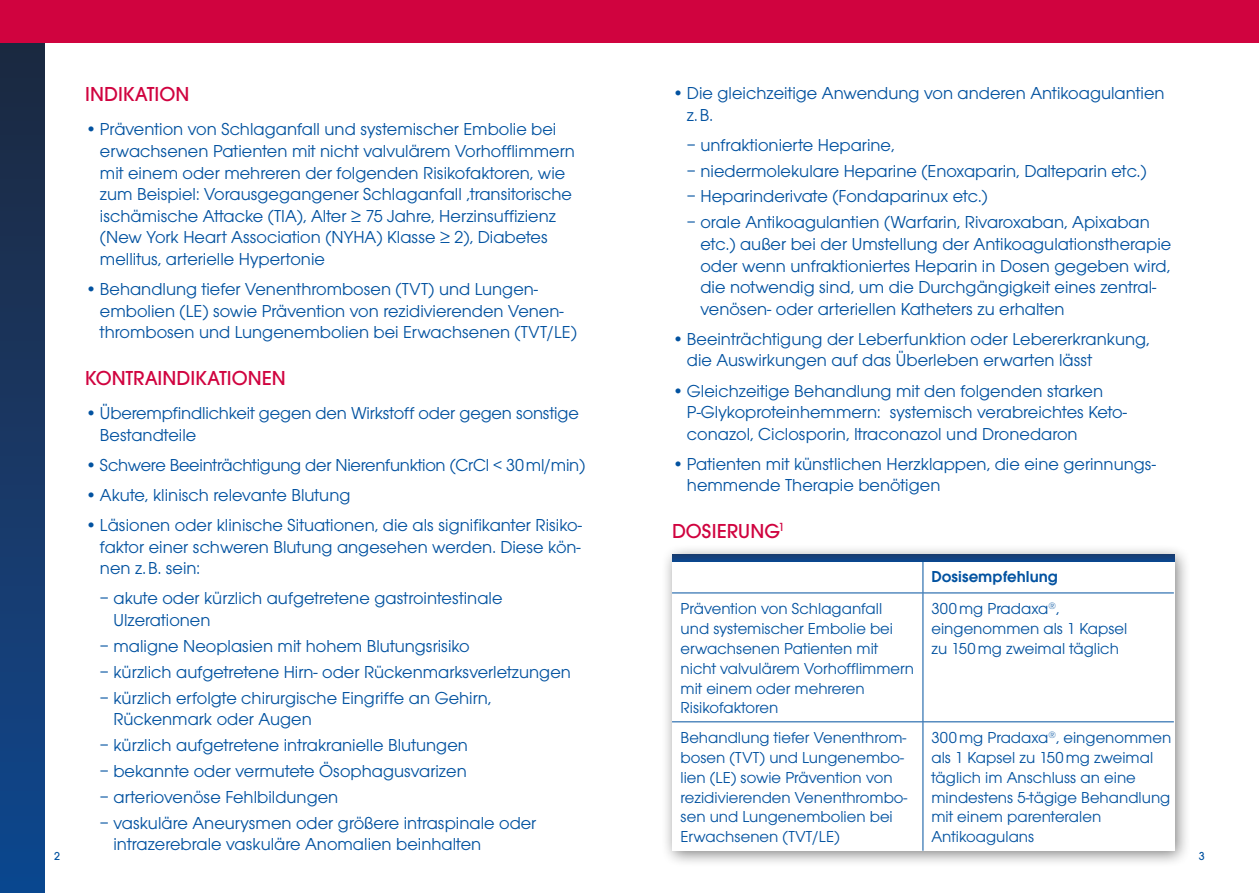
<style>
.page{position:relative;width:1259px;height:893px;background:#fff}
.page>*{position:absolute;margin:0;border:0;box-sizing:border-box;transform-origin:0 0}
.t1{font:500 21px "Avant Garde Gothic Itc T";letter-spacing:.005em;color:#d0033f}
.t2{font:18px/21.6px "Avant Garde Gothic Itc T";color:#0252a0}
.t3{font:16.5px/19.8px "Avant Garde Gothic Itc T";color:#0252a0}
.t4{font:600 16.5px "Avant Garde Gothic Itc T";color:#0252a0}
.t5{font:500 12px "Avant Garde Gothic Itc T";color:#0252a0}
</style>
<div class="page">
<div style="left:660px;top:544px;width:531px;height:324px;background:#000;opacity:.5"></div>
<div style="left:672px;top:555px;width:502px;height:295px;background:#fff"></div>
<div style="left:672px;top:555px;width:502px;height:6px;background:#13407e"></div>
<hr style="left:922px;top:561px;width:1px;height:32px;background:#0252a0">
<hr style="left:672px;top:593px;width:251px;height:1px;background:#0252a0">
<hr style="left:923px;top:593px;width:250px;height:1px;background:#0252a0">
<hr style="left:922px;top:593px;width:1px;height:128px;background:#0252a0">
<hr style="left:672px;top:721px;width:251px;height:1px;background:#0252a0">
<hr style="left:923px;top:721px;width:250px;height:1px;background:#0252a0">
<hr style="left:922px;top:722px;width:1px;height:129px;background:#0252a0">
<div style="left:629px;top:0;width:630px;height:43px;background:#d0033f"></div>
<div style="left:0;top:0;width:45px;height:893px;background:linear-gradient(to bottom,#1f273a,#0f478e)"></div>
<div style="left:0;top:0;width:629px;height:43px;background:#d0033f"></div>
<p class="t1" style="left:85px;top:82px;width:106px">INDIKATION</p>
<p class="t2" style="left:100px;top:118px;width:476px;text-indent:-15px">• Prävention von Schlaganfall und systemischer Embolie bei erwachsenen Patienten mit nicht valvulärem Vorhofflimmern mit einem oder mehreren der folgenden Risikofaktoren, wie zum Beispiel: Vorausgegangener Schlaganfall ,transitorische ischämische Attacke (TIA), Alter ≥ 75 Jahre, Herzinsuffizienz (New York Heart Association (NYHA) Klasse ≥ 2), Diabetes mellitus, arterielle Hypertonie</p>
<p class="t2" style="left:100px;top:278px;width:478px;text-indent:-15px">• Behandlung tiefer Venenthrombosen (TVT) und Lungen&shy;embolien (LE) sowie Prävention von rezidivierenden Venen&shy;thrombosen und Lungenembolien bei Erwachsenen (TVT/LE)</p>
<p class="t1" style="left:85px;top:366px;width:202px">KONTRAINDIKATIONEN</p>
<p class="t2" style="left:100px;top:402px;width:480px;text-indent:-15px">• Überempfindlichkeit gegen den Wirkstoff oder gegen sonstige<br>Bestandteile</p>
<p class="t2" style="left:85px;top:454px;width:502px">• Schwere Beeinträchtigung der Nierenfunktion (CrCl &lt; 30ml/min)</p>
<p class="t2" style="left:85px;top:484px;width:267px">• Akute, klinisch relevante Blutung</p>
<p class="t2" style="left:100px;top:514px;width:483px;text-align:justify;text-indent:-15px">• Läsionen oder klinische Situationen, die als signifikanter Risiko&shy;faktor einer schweren Blutung angesehen werden. Diese kön&shy;nen z.B. sein:</p>
<p class="t2" style="left:113px;top:587px;width:390px;text-indent:-14px">− akute oder kürzlich aufgetretene gastrointestinale<br>Ulzerationen</p>
<p class="t2" style="left:100px;top:633px;width:472px;line-height:25.8px">− maligne Neoplasien mit hohem Blutungsrisiko<br>− kürzlich aufgetretene Hirn- oder Rückenmarksverletzungen − kürzlich erfolgte chirurgische Eingriffe an Gehirn,</p>
<p class="t2" style="left:100px;top:706px;width:438px;line-height:25.8px;text-indent:14px">Rückenmark oder Augen<br>− kürzlich aufgetretene intrakranielle Blutungen<br>− bekannte oder vermutete Ösophagusvarizen<br>− arteriovenöse Fehlbildungen<br>− vaskuläre Aneurysmen oder größere intraspinale oder</p>
<p class="t2" style="left:113px;top:833px;width:369px">intrazerebrale vaskuläre Anomalien beinhalten</p>
<p class="t2" style="left:687px;top:82px;width:479px;text-indent:-15px">• Die gleichzeitige Anwendung von anderen Antikoagulantien z.B.</p>
<p class="t2" style="left:687px;top:132px;width:464px;line-height:25.8px">− unfraktionierte Heparine,<br>− niedermolekulare Heparine (Enoxaparin, Dalteparin etc.) − Heparinderivate (Fondaparinux etc.)<br>− orale Antikoagulantien (Warfarin, Rivaroxaban, Apixaban</p>
<p class="t2" style="left:700px;top:233px;width:472px">etc.) außer bei der Umstellung der Antikoagulationstherapie oder wenn unfraktioniertes Heparin in Dosen gegeben wird, die notwendig sind, um die Durchgängigkeit eines zentral&shy;venösen- oder arteriellen Katheters zu erhalten</p>
<p class="t2" style="left:687px;top:328px;width:464px;text-indent:-15px">• Beeinträchtigung der Leberfunktion oder Lebererkrankung, die Auswirkungen auf das Überleben erwarten lässt</p>
<p class="t2" style="left:687px;top:379px;width:441px;text-indent:-15px">• Gleichzeitige Behandlung mit den folgenden starken<br>P-Glykoproteinhemmern: systemisch verabreichtes Keto&shy;conazol, Ciclosporin, Itraconazol und Dronedaron</p>
<p class="t2" style="left:687px;top:453px;width:470px;text-indent:-15px">• Patienten mit künstlichen Herzklappen, die eine gerinnungs&shy;hemmende Therapie benötigen</p>
<p class="t1" style="left:672px;top:519px;width:114px">DOSIERUNG<sup>1</sup></p>
<p class="t4" style="left:931px;top:567px;width:128px">Dosisempfehlung</p>
<p class="t3" style="left:680px;top:599px;width:235px">Prävention von Schlaganfall und systemischer Embolie bei erwachsenen Patienten mit nicht valvulärem Vorhofflimmern mit einem oder mehreren<br>Risikofaktoren</p>
<p class="t3" style="left:931px;top:599px;width:197px">300mg Pradaxa<sup>®</sup>, eingenommen als 1 Kapsel zu 150mg zweimal täglich</p>
<p class="t3" style="left:680px;top:728px;width:228px">Behandlung tiefer Venenthrom&shy;bosen (TVT) und Lungenembo&shy;lien (LE) sowie Prävention von rezidivierenden Venenthrombo&shy;sen und Lungenembolien bei<br>Erwachsenen (TVT/LE)</p>
<p class="t3" style="left:931px;top:728px;width:241px">300mg Pradaxa<sup>®</sup>, eingenommen als 1 Kapsel zu 150mg zweimal täglich im Anschluss an eine mindestens 5-tägige Behandlung mit einem parenteralen<br>Antikoagulans</p>
<p class="t5" style="left:54px;top:849px;width:7px">2</p>
<p class="t5" style="left:1199px;top:849px;width:7px">3</p>
</div>
